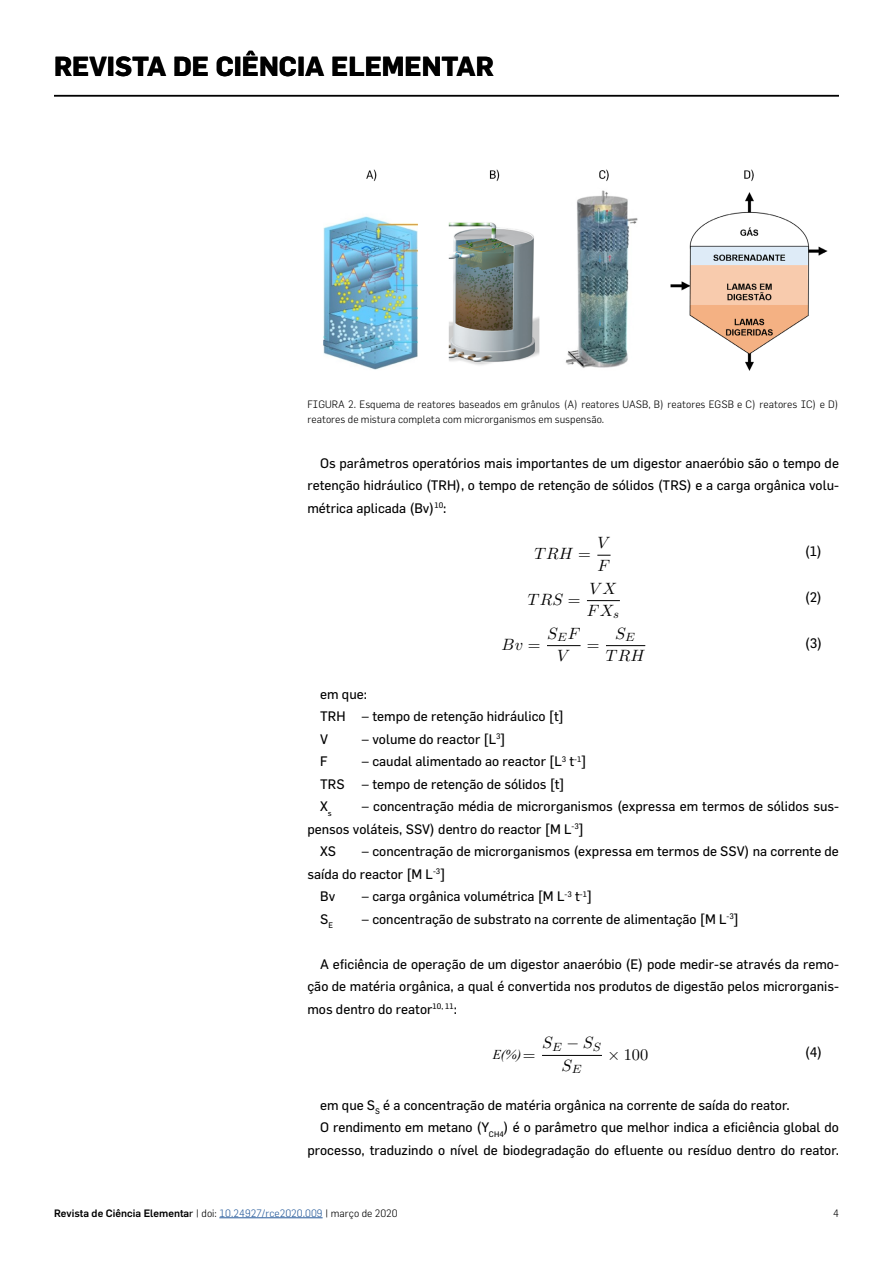
<style>
.page{position:relative;width:893px;height:1263px;background:#fff}
.page>*{position:absolute;margin:0;border:0;box-sizing:border-box;transform-origin:0 0}
.t1{font:700 27px "Flama";color:#000}
.t2{font:16.35px/22.4px "CMMI10";letter-spacing:.14em;color:#000;text-align:center}
.t3{font:16.35px "CMR10";color:#000}
.t4{font:13.5px/22.5px "Flama";color:#000;text-align:justify}
.t5{font:italic 13.5px "Times New Roman";color:#000}
.t6{font:300 10.5px/15px "Flama";color:#000}
.t7{font:500 10.5px "Flama";color:#000}
.s1{font-family:"CMR10"}
.s2{font-family:"CMR10";font-style:normal;font-size:16.35px}
.s3{font-family:"CMSY10"}
.s4{font-weight:400}
.s5{font-weight:300}
.s6{font-weight:300;color:#275b9b}
</style>
<div class="page">
<hr style="left:54px;top:95px;width:785px;height:1px;background:#000">
<img style="left:323px;top:169px;width:505px;height:202px">
<svg style="left:597px;top:555px;width:14px;height:1px"></svg>
<hr style="left:587px;top:600px;width:33px;height:1px;background:#000">
<hr style="left:547px;top:645px;width:34px;height:1px;background:#000">
<hr style="left:606px;top:645px;width:39px;height:1px;background:#000">
<hr style="left:542px;top:1055px;width:60px;height:1px;background:#000">
<hr style="left:219px;top:1217px;width:104px;height:1px;background:#275b9b">
<h1 class="t1" style="left:54px;top:50px;width:441px">REVISTA DE CIÊNCIA ELEMENTAR</h1>
<p class="t6" style="left:307px;top:396px;width:533px">FIGURA 2. Esquema de reatores baseados em grânulos (A) reatores UASB, B) reatores EGSB e C) reatores IC) e D) reatores de mistura completa com microrganismos em suspensão.</p>
<p class="t4" style="left:307px;top:451px;width:533px;text-indent:13px">Os parâmetros operatórios mais importantes de um digestor anaeróbio são o tempo de retenção hidráulico (TRH), o tempo de retenção de sólidos (TRS) e a carga orgânica volu&shy;métrica aplicada (Bv)<sup>10</sup>:</p>
<p class="t2" style="left:534px;top:542px;width:58px">TRH <span class="s1">=</span></p>
<p class="t2" style="left:597px;top:531px;width:12px;text-align:left">V<br>F</p>
<p class="t2" style="left:528px;top:588px;width:54px">TRS <span class="s1">=</span></p>
<p class="t2" style="left:587px;top:577px;width:34px;text-align:left">VX<br>FX<sub>s</sub></p>
<p class="t2" style="left:502px;top:633px;width:41px">Bv <span class="s1">=</span></p>
<p class="t2" style="left:547px;top:622px;width:33px">S<sub>E</sub>F<br>V</p>
<p class="t4" style="left:805px;top:540px;width:19px">(1)</p>
<p class="t4" style="left:805px;top:586px;width:19px">(2)</p>
<p class="t4" style="left:805px;top:632px;width:19px">(3)</p>
<p class="t2" style="left:606px;top:622px;width:39px">S<sub>E<br></sub>TRH</p>
<p class="t3" style="left:587px;top:634px;width:14px">=</p>
<p class="t4" style="left:320px;top:682px;width:245px;text-align:left">em que:<br>TRH – tempo de retenção hidráulico [t]<br>V</p>
<p class="t4" style="left:361px;top:727px;width:146px">– volume do reactor [L<sup>3</sup>]</p>
<p class="t4" style="left:320px;top:750px;width:268px;text-align:left;text-indent:41px">– caudal alimentado ao reactor [L<sup>3</sup> t<sup>-1</sup>]<br>TRS – tempo de retenção de sólidos [t]<br>X<sub>s</sub></p>
<p class="t4" style="left:320px;top:750px;width:9px">F</p>
<p class="t4" style="left:361px;top:795px;width:479px">– concentração média de microrganismos (expressa em termos de sólidos sus-</p>
<p class="t4" style="left:307px;top:817px;width:278px">pensos voláteis, SSV) dentro do reactor [M L<sup>-3</sup>]</p>
<p class="t4" style="left:320px;top:840px;width:17px">XS</p>
<p class="t4" style="left:361px;top:840px;width:479px">– concentração de microrganismos (expressa em termos de SSV) na corrente de</p>
<p class="t4" style="left:307px;top:862px;width:140px">saída do reactor [M L<sup>-3</sup>]</p>
<p class="t4" style="left:320px;top:885px;width:17px">Bv</p>
<p class="t4" style="left:361px;top:885px;width:232px">– carga orgânica volumétrica [M L<sup>-3</sup> t<sup>-1</sup>]</p>
<p class="t4" style="left:320px;top:907px;width:14px">S<sub>E</sub></p>
<p class="t4" style="left:361px;top:907px;width:379px">– concentração de substrato na corrente de alimentação [M L<sup>-3</sup>]</p>
<p class="t4" style="left:307px;top:952px;width:533px;text-indent:13px">A eficiência de operação de um digestor anaeróbio (E) pode medir-se através da remo&shy;ção de matéria orgânica, a qual é convertida nos produtos de digestão pelos microrganis&shy;mos dentro do reator<sup>10,</sup> <sup>11</sup>:</p>
<p class="t5" style="left:493px;top:1045px;width:44px">E(%)<span class="s2">=</span></p>
<p class="t2" style="left:542px;top:1032px;width:60px">S<sub>E</sub> <span class="s3">−</span> S<sub>S<br></sub>S<sub>E</sub></p>
<p class="t3" style="left:607px;top:1044px;width:42px"><span class="s3">×</span> 100</p>
<p class="t4" style="left:320px;top:1093px;width:471px">em que S<sub>S</sub> é a concentração de matéria orgânica na corrente de saída do reator.</p>
<p class="t4" style="left:320px;top:1116px;width:520px">O rendimento em metano (Y<sub>CH4</sub>) é o parâmetro que melhor indica a eficiência global do</p>
<p class="t4" style="left:307px;top:1138px;width:533px">processo, traduzindo o nível de biodegradação do efluente ou resíduo dentro do reator.</p>
<p class="t4" style="left:805px;top:1040px;width:19px">(4)</p>
<p class="t7" style="left:54px;top:1206px;width:345px">Revista de Ciência Elementa<span class="s4">r</span> <span class="s5">| doi:</span> <span class="s6">10.24927/rce2020.009</span> <span class="s5">| março de 2020</span></p>
<p class="t6" style="left:833px;top:1205px;width:7px">4</p>
</div>
